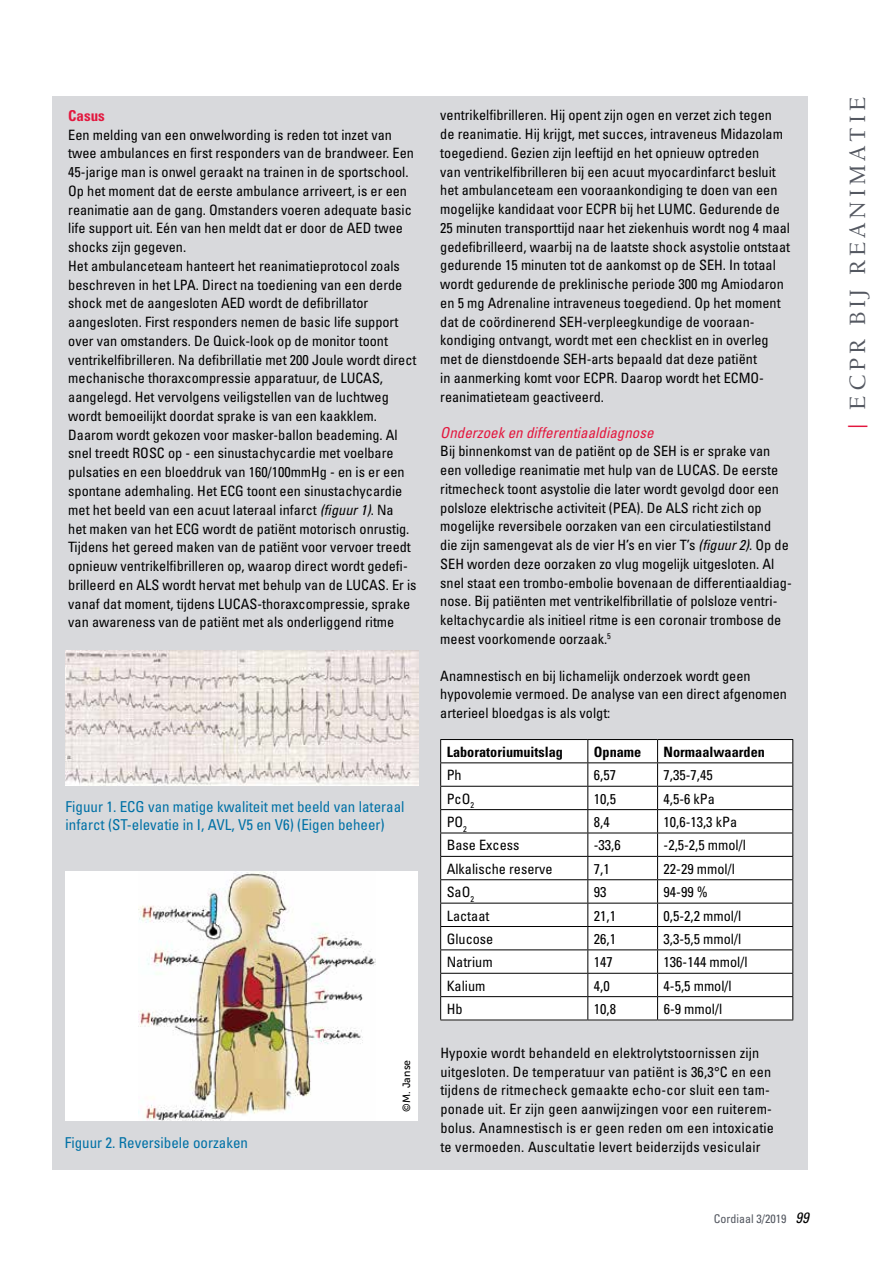
<style>
.page{position:relative;width:893px;height:1263px;background:#fff}
.page>*{position:absolute;margin:0;border:0;box-sizing:border-box;transform-origin:0 0}
.t1{font:500 24px "Berkeley";letter-spacing:.16em;color:#545861}
.t2{font:condensed 15px/18px "Univers";color:#0071a6}
.t3{font:italic condensed 15px "Univers";color:#e3173e}
.t4{font:700 condensed 15px "Univers";color:#e3173e}
.t5{font:condensed 14.25px/18.8px "Univers";color:#000}
.t6{font:700 condensed 14.25px "Univers";color:#000}
.t7{font:condensed 12px "Univers";color:#545861}
.t8{font:10.5px "Museo Sans 500";letter-spacing:.01em;color:#000}
.s1{font-style:italic}
.s2{font-style:italic;font-size:15px;color:#000}
.s3{color:#e3173e}
</style>
<div class="page">
<div style="left:52px;top:96px;width:755px;height:1074px;background:#d8d9dc"></div>
<div style="left:65px;top:872px;width:353px;height:249px;background:#fff"></div>
<img style="left:139px;top:872px;width:236px;height:249px">
<img style="left:66px;top:650px;width:353px;height:135px">
<div style="left:440px;top:739px;width:353px;height:281px;background:#fff"></div>
<hr style="left:440px;top:739px;width:148px;height:1px;background:#000">
<hr style="left:588px;top:739px;width:70px;height:1px;background:#000">
<hr style="left:658px;top:739px;width:135px;height:1px;background:#000">
<hr style="left:440px;top:762px;width:148px;height:1px;background:#000">
<hr style="left:440px;top:786px;width:148px;height:1px;background:#000">
<hr style="left:440px;top:809px;width:148px;height:1px;background:#000">
<hr style="left:440px;top:833px;width:148px;height:1px;background:#000">
<hr style="left:440px;top:856px;width:148px;height:1px;background:#000">
<hr style="left:440px;top:879px;width:148px;height:1px;background:#000">
<hr style="left:440px;top:903px;width:148px;height:1px;background:#000">
<hr style="left:440px;top:926px;width:148px;height:1px;background:#000">
<hr style="left:440px;top:949px;width:148px;height:1px;background:#000">
<hr style="left:440px;top:973px;width:148px;height:1px;background:#000">
<hr style="left:588px;top:762px;width:70px;height:1px;background:#000">
<hr style="left:588px;top:786px;width:70px;height:1px;background:#000">
<hr style="left:588px;top:809px;width:70px;height:1px;background:#000">
<hr style="left:588px;top:833px;width:70px;height:1px;background:#000">
<hr style="left:588px;top:856px;width:70px;height:1px;background:#000">
<hr style="left:588px;top:879px;width:70px;height:1px;background:#000">
<hr style="left:588px;top:903px;width:70px;height:1px;background:#000">
<hr style="left:588px;top:926px;width:70px;height:1px;background:#000">
<hr style="left:588px;top:949px;width:70px;height:1px;background:#000">
<hr style="left:588px;top:973px;width:70px;height:1px;background:#000">
<hr style="left:658px;top:762px;width:135px;height:1px;background:#000">
<hr style="left:658px;top:786px;width:135px;height:1px;background:#000">
<hr style="left:658px;top:809px;width:135px;height:1px;background:#000">
<hr style="left:658px;top:833px;width:135px;height:1px;background:#000">
<hr style="left:658px;top:856px;width:135px;height:1px;background:#000">
<hr style="left:658px;top:879px;width:135px;height:1px;background:#000">
<hr style="left:658px;top:903px;width:135px;height:1px;background:#000">
<hr style="left:658px;top:926px;width:135px;height:1px;background:#000">
<hr style="left:658px;top:949px;width:135px;height:1px;background:#000">
<hr style="left:658px;top:973px;width:135px;height:1px;background:#000">
<svg style="left:440px;top:740px;width:1px;height:280px"></svg>
<hr style="left:440px;top:996px;width:148px;height:1px;background:#000">
<hr style="left:440px;top:1020px;width:148px;height:1px;background:#000">
<svg style="left:587px;top:740px;width:1px;height:280px"></svg>
<hr style="left:588px;top:996px;width:70px;height:1px;background:#000">
<hr style="left:588px;top:1020px;width:70px;height:1px;background:#000">
<svg style="left:657px;top:740px;width:1px;height:280px"></svg>
<hr style="left:658px;top:996px;width:135px;height:1px;background:#000">
<svg style="left:792px;top:740px;width:1px;height:280px"></svg>
<hr style="left:658px;top:1020px;width:135px;height:1px;background:#000">
<p class="t4" style="left:68px;top:106px;width:38px">Casus</p>
<p class="t5" style="left:68px;top:125px;width:350px">Een melding van een onwelwording is reden tot inzet van twee ambulances en first responders van de brandweer. Een 45-jarige man is onwel geraakt na trainen in de sportschool.<br>Op het moment dat de eerste ambulance arriveert, is er een reanimatie aan de gang. Omstanders voeren adequate basic life support uit. Eén van hen meldt dat er door de AED twee shocks zijn gegeven.<br>Het ambulanceteam hanteert het reanimatieprotocol zoals beschreven in het LPA. Direct na toediening van een derde shock met de aangesloten AED wordt de defibrillator aangesloten. First responders nemen de basic life support over van omstanders. De Quick-look op de monitor toont ventrikelfibrilleren. Na defibrillatie met 200 Joule wordt direct mechanische thoraxcompressie apparatuur, de LUCAS, aangelegd. Het vervolgens veiligstellen van de luchtweg wordt bemoeilijkt doordat sprake is van een kaakklem.<br>Daarom wordt gekozen voor masker-ballon beademing. Al snel treedt ROSC op - een sinustachycardie met voelbare pulsaties en een bloeddruk van 160/100mmHg - en is er een spontane ademhaling. Het ECG toont een sinustachycardie met het beeld van een acuut lateraal infarct <span class="s1">(figuur 1)</span>. Na<br>het maken van het ECG wordt de patiënt motorisch onrustig.<br>Tijdens het gereed maken van de patiënt voor vervoer treedt opnieuw ventrikelfibrilleren op, waarop direct wordt gedefi&shy;brilleerd en ALS</p>
<p class="t5" style="left:68px;top:575px;width:350px;text-indent:94px">wordt hervat met behulp van de LUCAS. Er is vanaf dat moment, tijdens LUCAS-thoraxcompressie, sprake van awareness van de patiënt met als onderliggend ritme</p>
<p class="t2" style="left:66px;top:797px;width:341px">Figuur 1. ECG van matige kwaliteit met beeld van lateraal infarct (ST-elevatie in I, AVL, V5 en V6) (Eigen beheer)</p>
<p class="t2" style="left:65px;top:1133px;width:185px">Figuur 2. Reversibele oorzaken</p>
<p class="t8" style="left:401px;top:1112px;width:53px;rotate:-90deg">©M. Janse</p>
<p class="t5" style="left:440px;top:106px;width:351px">ventrikelfibrilleren. Hij opent zijn ogen en verzet zich tegen<br>de reanimatie. Hij krijgt, met succes, intraveneus Midazolam toegediend. Gezien zijn leeftijd en het opnieuw optreden<br>van ventrikelfibrilleren bij een acuut myocardinfarct besluit het ambulanceteam een vooraankondiging te doen van een mogelijke kandidaat voor ECPR bij het LUMC. Gedurende de 25 minuten transporttijd naar het ziekenhuis wordt nog 4 maal gedefibrilleerd, waarbij na de laatste shock asystolie ontstaat gedurende 15 minuten tot de aankomst op de SEH. In totaal wordt gedurende de preklinische periode 300 mg Amiodaron en 5 mg Adrenaline intraveneus toegediend. Op het moment dat de coördinerend SEH-verpleegkundige de vooraan&shy;kondiging ontvangt, wordt met een checklist en in overleg met de dienstdoende SEH-arts bepaald dat deze patiënt<br>in aanmerking komt voor ECPR. Daarop wordt het ECMO&shy;reanimatieteam geactiveerd.</p>
<p class="t3" style="left:440px;top:423px;width:215px">Onderzoek en differentiaaldiagnose</p>
<p class="t5" style="left:440px;top:442px;width:222px">Bij binnenkomst van de patiënt op de SEH</p>
<p class="t5" style="left:440px;top:442px;width:350px;text-indent:240px">is er sprake van een volledige reanimatie met hulp van de LUCAS. De eerste ritmecheck toont asystolie die later wordt gevolgd door een polsloze elektrische activiteit (PEA). De ALS richt zich op mogelijke reversibele oorzaken van een circulatiestilstand die zijn samengevat als de vier H’s en vier T’s <span class="s1">(figuur 2)</span>. O p de SEH</p>
<p class="t5" style="left:440px;top:554px;width:353px;text-indent:27px">worden deze oorzaken zo vlug mogelijk uitgesloten. Al snel staat een trombo-embolie bovenaan de differentiaaldiag&shy;nose. Bij patiënten met ventrikelfibrillatie of polsloze ventri&shy;keltachycardie als initieel ritme is een coronair trombose de meest voorkomende oorzaak.<sup>5</sup></p>
<p class="t5" style="left:440px;top:666px;width:348px">Anamnestisch en bij lichamelijk onderzoek wordt geen hypovolemie vermoed. De analyse van een direct afgenomen arterieel bloedgas is als volgt:</p>
<p class="t6" style="left:447px;top:743px;width:118px">Laboratoriumuitslag</p>
<p class="t6" style="left:594px;top:743px;width:49px">Opname</p>
<p class="t6" style="left:664px;top:743px;width:103px">Normaalwaarden</p>
<p class="t5" style="left:447px;top:766px;width:17px">Ph</p>
<p class="t5" style="left:594px;top:766px;width:24px">6,57</p>
<p class="t5" style="left:664px;top:766px;width:51px">7,35-7,45</p>
<p class="t5" style="left:447px;top:789px;width:29px">PcO<sub>2</sub></p>
<p class="t5" style="left:594px;top:789px;width:24px">10,5</p>
<p class="t5" style="left:664px;top:789px;width:53px">4,5-6 kPa</p>
<p class="t5" style="left:447px;top:812px;width:22px">PO <sub>2</sub></p>
<p class="t5" style="left:594px;top:812px;width:17px">8,4</p>
<p class="t5" style="left:664px;top:812px;width:75px">10,6-13,3 kPa</p>
<p class="t5" style="left:447px;top:836px;width:74px">Base Excess</p>
<p class="t5" style="left:594px;top:836px;width:28px">-33,6</p>
<p class="t5" style="left:664px;top:836px;width:84px">-2,5-2,5 mmol/l</p>
<p class="t5" style="left:447px;top:859px;width:108px">Alkalische reserve</p>
<p class="t5" style="left:594px;top:859px;width:17px">7,1</p>
<p class="t5" style="left:664px;top:859px;width:73px">22-29 mmol/l</p>
<p class="t5" style="left:447px;top:882px;width:29px">SaO<sub>2</sub></p>
<p class="t5" style="left:594px;top:882px;width:14px">93</p>
<p class="t5" style="left:664px;top:882px;width:46px">94-99 %</p>
<p class="t5" style="left:447px;top:906px;width:44px">Lactaat</p>
<p class="t5" style="left:594px;top:906px;width:24px">21,1</p>
<p class="t5" style="left:664px;top:906px;width:79px">0,5-2,2 mmol/l</p>
<p class="t5" style="left:447px;top:929px;width:48px">Glucose</p>
<p class="t5" style="left:594px;top:929px;width:24px">26,1</p>
<p class="t5" style="left:664px;top:929px;width:79px">3,3-5,5 mmol/l</p>
<p class="t5" style="left:447px;top:952px;width:47px">N atrium</p>
<p class="t5" style="left:594px;top:952px;width:20px">147</p>
<p class="t5" style="left:664px;top:952px;width:85px">136-144 mmol/l</p>
<p class="t5" style="left:447px;top:976px;width:40px">Kalium</p>
<p class="t5" style="left:594px;top:976px;width:17px">4,0</p>
<p class="t5" style="left:664px;top:976px;width:70px">4-5,5 mmol/l</p>
<p class="t5" style="left:447px;top:999px;width:17px">Hb</p>
<p class="t5" style="left:594px;top:999px;width:24px">10,8</p>
<p class="t5" style="left:664px;top:999px;width:60px">6-9 mmol/l</p>
<p class="t5" style="left:440px;top:1043px;width:335px">Hypoxie wordt behandeld en elektrolytstoornissen zijn uitgesloten. De temperatuur van patiënt is 36,3°C en een tijdens de ritmecheck gemaakte echo-cor sluit een tam&shy;ponade uit. Er zijn geen aanwijzingen voor een ruiterem&shy;bolus. Anamnestisch is er geen reden om een intoxicatie te vermoeden. Auscultatie levert beiderzijds vesiculair</p>
<p class="t7" style="left:714px;top:1211px;width:96px">Cordiaal 3/2019 <span class="s2">99</span></p>
<h1 class="t1" style="left:845px;top:429px;width:333px;rotate:-90deg"><span class="s3">|</span> ECPR bij r eanimatie</h1>
</div>
